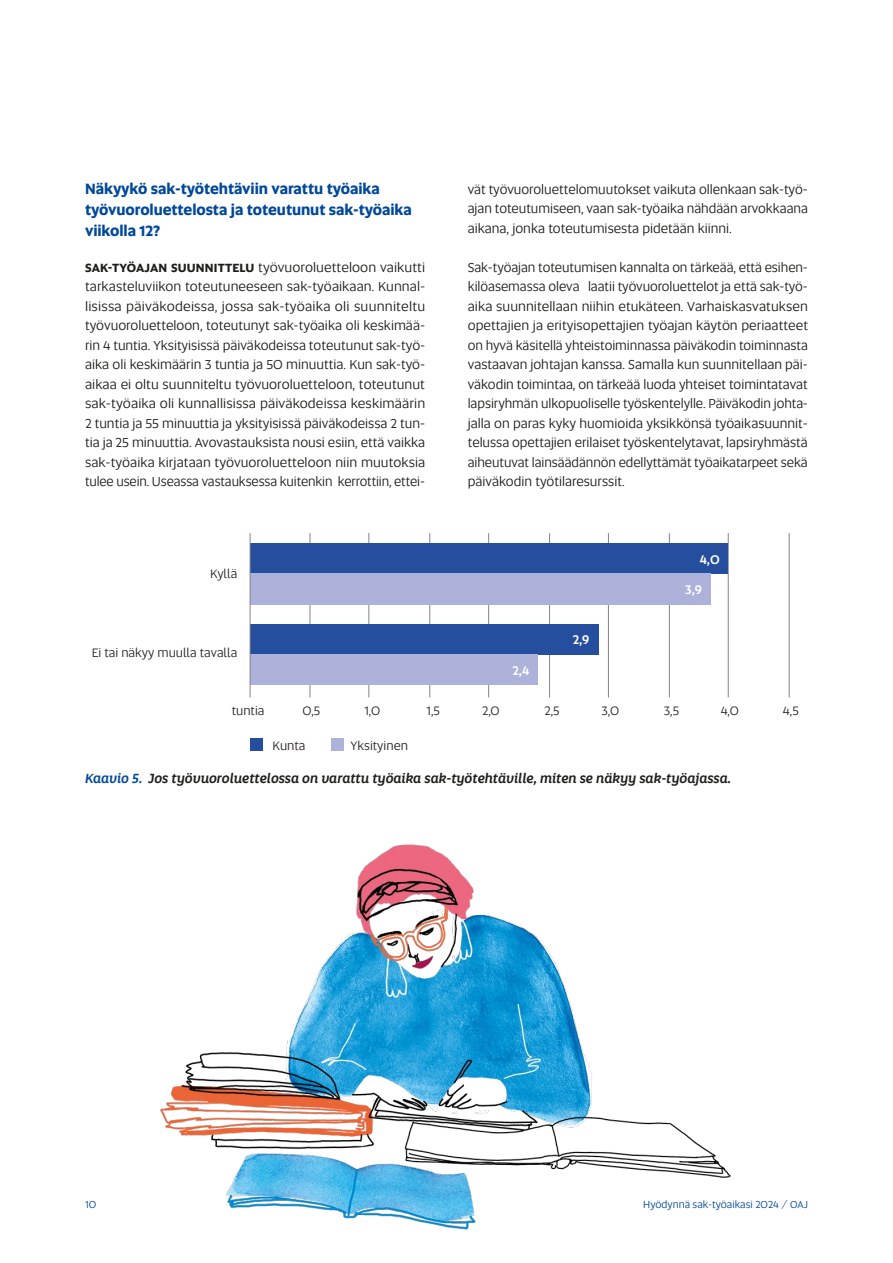
<style>
.page{position:relative;width:893px;height:1263px;background:#fff}
.page>*{position:absolute;margin:0;border:0;box-sizing:border-box;transform-origin:0 0}
.t1{font:700 15px/21px "Altis";letter-spacing:-.005em;color:#00489a}
.t2{font:13.5px/19.5px "Altis";letter-spacing:-.005em;color:#1d1d1b;text-align:justify}
.t3{font:italic 500 13.5px "Altis";letter-spacing:-.01em;color:#1d1d1b}
.t4{font:12.75px "Altis";color:#2a2627}
.t5{font:500 12.75px "Altis";color:#fff}
.t6{font:10.5px "Altis";color:#00489a}
.s1{font-weight:700;font-size:12px}
.s2{color:#00489a}
</style>
<div class="page">
<hr style="left:310px;top:533px;width:1px;height:164px;background:#86838a">
<hr style="left:369px;top:533px;width:1px;height:164px;background:#86838a">
<hr style="left:429px;top:533px;width:1px;height:164px;background:#86838a">
<hr style="left:488px;top:533px;width:1px;height:164px;background:#86838a">
<hr style="left:549px;top:533px;width:1px;height:164px;background:#86838a">
<hr style="left:608px;top:533px;width:1px;height:164px;background:#86838a">
<hr style="left:669px;top:533px;width:1px;height:164px;background:#86838a">
<hr style="left:728px;top:533px;width:1px;height:164px;background:#86838a">
<hr style="left:789px;top:533px;width:1px;height:164px;background:#86838a">
<div style="left:250px;top:624px;width:349px;height:30px;background:#254f9e"></div>
<div style="left:250px;top:543px;width:477px;height:30px;background:#254f9e"></div>
<div style="left:250px;top:654px;width:288px;height:30px;background:#acb2da"></div>
<div style="left:250px;top:573px;width:460px;height:32px;background:#acb2da"></div>
<hr style="left:250px;top:533px;width:1px;height:164px;background:#86838a">
<div style="left:250px;top:738px;width:13px;height:13px;background:#254f9e"></div>
<div style="left:331px;top:738px;width:12px;height:13px;background:#acb2da"></div>
<img style="left:160px;top:844px;width:571px;height:386px">
<p class="t1" style="left:85px;top:177px;width:328px">Näkyykö sak-työtehtäviin varattu työaika työvuoroluettelosta ja toteutunut sak-työaika viikolla 12?</p>
<p class="t2" style="left:85px;top:257px;width:342px"><span class="s1">SAK-TYÖAJAN SUUNNITTELU</span> työvuoroluetteloon vaikutti tarkasteluviikon toteutuneeseen sak-työaikaan. Kunnal&shy;lisissa päiväkodeissa, jossa sak-työaika oli suunniteltu työvuoroluetteloon, toteutunyt sak-työaika oli keskimää&shy;rin 4 tuntia. Yksityisissä päiväkodeissa toteutunut sak-työ&shy;aika oli keskimäärin 3 tuntia ja 50 minuuttia. Kun sak-työ&shy;aikaa ei oltu suunniteltu työvuoroluetteloon, toteutunut sak-työaika oli kunnallisissa päiväkodeissa keskimäärin 2 tuntia ja 55 minuuttia ja yksityisissä päiväkodeissa 2 tun&shy;tia ja 25 minuuttia. Avovastauksista nousi esiin, että vaikka sak-työaika kirjataan työvuoroluetteloon niin muutoksia tulee usein. Useassa vastauksessa kuitenkin kerrottiin, ettei-</p>
<p class="t4" style="left:210px;top:564px;width:29px">Kyllä</p>
<p class="t4" style="left:92px;top:644px;width:147px">Ei tai näkyy muulla tavalla</p>
<p class="t2" style="left:468px;top:179px;width:342px">vät työvuoroluettelomuutokset vaikuta ollenkaan sak-työ&shy;ajan toteutumiseen, vaan sak-työaika nähdään arvokkaana aikana, jonka toteutumisesta pidetään kiinni.</p>
<p class="t2" style="left:468px;top:257px;width:342px">Sak-työajan toteutumisen kannalta on tärkeää, että esihen&shy;kilöasemassa oleva laatii työvuoroluettelot ja että sak-työ&shy;aika suunnitellaan niihin etukäteen. Varhaiskasvatuksen opettajien ja erityisopettajien työajan käytön periaatteet on hyvä käsitellä yhteistoiminnassa päiväkodin toiminnasta vastaavan johtajan kanssa. Samalla kun suunnitellaan päi&shy;väkodin toimintaa, on tärkeää luoda yhteiset toimintatavat lapsiryhmän ulkopuoliselle työskentelylle. Päiväkodin johta&shy;jalla on paras kyky huomioida yksikkönsä työaikasuunnit&shy;telussa opettajien erilaiset työskentelytavat, lapsiryhmästä aiheutuvat lainsäädännön edellyttämät työaikatarpeet sekä päiväkodin työtilaresurssit.</p>
<p class="t5" style="left:700px;top:550px;width:21px">4,0</p>
<p class="t5" style="left:512px;top:661px;width:18px">2,4</p>
<p class="t5" style="left:573px;top:630px;width:18px">2,9</p>
<p class="t5" style="left:685px;top:580px;width:18px">3,9</p>
<p class="t4" style="left:232px;top:701px;width:34px">tuntia</p>
<p class="t4" style="left:303px;top:701px;width:19px">0,5</p>
<p class="t4" style="left:364px;top:701px;width:17px">1,0</p>
<p class="t4" style="left:427px;top:701px;width:15px">1,5</p>
<p class="t4" style="left:482px;top:701px;width:19px">2,0</p>
<p class="t4" style="left:544px;top:701px;width:17px">2,5</p>
<p class="t4" style="left:601px;top:701px;width:19px">3,0</p>
<p class="t4" style="left:664px;top:701px;width:17px">3,5</p>
<p class="t4" style="left:721px;top:701px;width:20px">4,0</p>
<p class="t4" style="left:783px;top:701px;width:17px">4,5</p>
<p class="t4" style="left:273px;top:737px;width:34px">Kunta</p>
<p class="t4" style="left:351px;top:737px;width:59px">Yksityinen</p>
<p class="t3" style="left:85px;top:768px;width:648px"><span class="s2">Kaavio 5.</span> Jos työvuoroluettelossa on varattu työaika sak-työtehtäville, miten se näkyy sak-työajassa.</p>
<p class="t6" style="left:85px;top:1197px;width:13px">10</p>
<p class="t6" style="left:643px;top:1197px;width:166px">Hyödynnä sak-työaikasi 2024 / OAJ</p>
</div>
